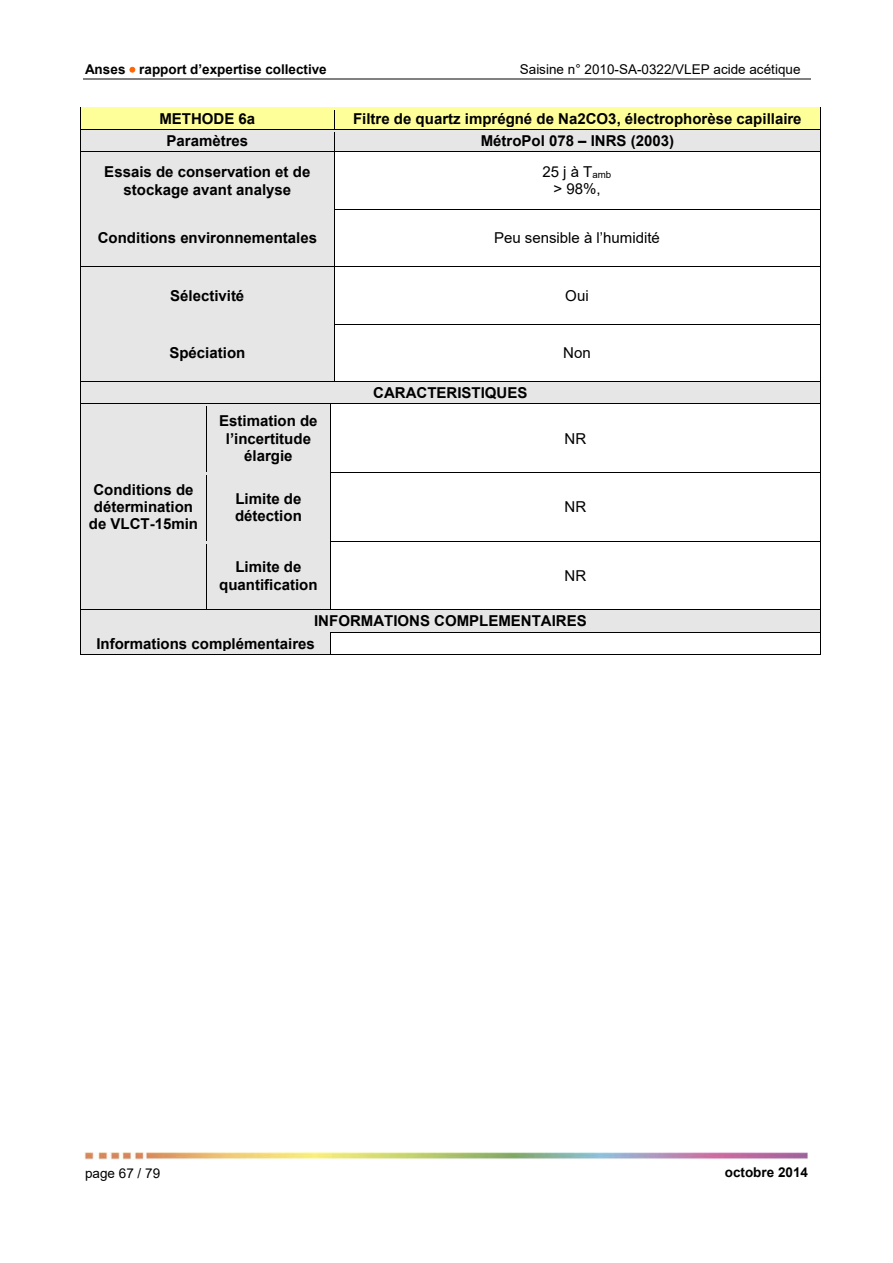
<style>
.page{position:relative;width:893px;height:1263px;background:#fff}
.page>*{position:absolute;margin:0;border:0;box-sizing:border-box;transform-origin:0 0}
.t1{font:700 15px/17.2px "Arial";color:#000;text-align:center}
.t2{font:15px/17.2px "Arial";color:#000;text-align:center}
.t3{font:13.5px "Arial";color:#000}
.t4{font:700 13.5px "Arial";color:#000}
.s1{color:#ff6500}
.s2{font-size:9.75px}
</style>
<div class="page">
<hr style="left:83px;top:78px;width:727px;height:1px;background:#808080">
<img style="left:85px;top:1152px;width:722px;height:8px">
<div style="left:81px;top:108px;width:253px;height:21px;background:#ffff9a"></div>
<div style="left:338px;top:110px;width:479px;height:17px;background:#ffff9a"></div>
<hr style="left:80px;top:107px;width:254px;height:1px;background:#000">
<hr style="left:334px;top:107px;width:486px;height:1px;background:#000">
<hr style="left:334px;top:108px;width:486px;height:2px;background:#ffff9a">
<hr style="left:334px;top:127px;width:487px;height:2px;background:#ffff9a">
<div style="left:81px;top:130px;width:253px;height:21px;background:#e6e6e6"></div>
<div style="left:338px;top:132px;width:479px;height:17px;background:#e6e6e6"></div>
<hr style="left:81px;top:129px;width:253px;height:1px;background:#000">
<hr style="left:334px;top:129px;width:486px;height:1px;background:#000">
<hr style="left:334px;top:130px;width:486px;height:2px;background:#e6e6e6">
<hr style="left:334px;top:149px;width:487px;height:2px;background:#e6e6e6">
<div style="left:81px;top:152px;width:253px;height:57px;background:#e6e6e6"></div>
<svg style="left:80px;top:108px;width:1px;height:46px"></svg>
<hr style="left:81px;top:151px;width:253px;height:1px;background:#000">
<svg style="left:334px;top:107px;width:1px;height:47px"></svg>
<hr style="left:334px;top:151px;width:486px;height:1px;background:#000">
<svg style="left:820px;top:107px;width:1px;height:47px"></svg>
<hr style="left:80px;top:154px;width:1px;height:55px;background:#000">
<hr style="left:334px;top:154px;width:1px;height:55px;background:#000">
<hr style="left:820px;top:154px;width:1px;height:55px;background:#000">
<div style="left:81px;top:210px;width:253px;height:56px;background:#e6e6e6"></div>
<hr style="left:81px;top:209px;width:253px;height:1px;background:#000">
<hr style="left:334px;top:209px;width:486px;height:1px;background:#000">
<hr style="left:80px;top:212px;width:1px;height:54px;background:#000">
<hr style="left:334px;top:212px;width:1px;height:54px;background:#000">
<hr style="left:820px;top:212px;width:1px;height:54px;background:#000">
<div style="left:81px;top:267px;width:253px;height:57px;background:#e6e6e6"></div>
<hr style="left:81px;top:266px;width:253px;height:1px;background:#000">
<hr style="left:334px;top:266px;width:486px;height:1px;background:#000">
<hr style="left:80px;top:269px;width:1px;height:55px;background:#000">
<hr style="left:334px;top:269px;width:1px;height:55px;background:#000">
<hr style="left:820px;top:269px;width:1px;height:55px;background:#000">
<div style="left:81px;top:325px;width:253px;height:56px;background:#e6e6e6"></div>
<hr style="left:81px;top:324px;width:253px;height:1px;background:#000">
<hr style="left:334px;top:324px;width:486px;height:1px;background:#000">
<hr style="left:80px;top:327px;width:1px;height:54px;background:#000">
<hr style="left:334px;top:327px;width:1px;height:54px;background:#000">
<hr style="left:820px;top:327px;width:1px;height:54px;background:#000">
<div style="left:85px;top:384px;width:731px;height:17px;background:#e6e6e6"></div>
<hr style="left:81px;top:381px;width:253px;height:1px;background:#000">
<hr style="left:81px;top:382px;width:253px;height:2px;background:#e6e6e6">
<hr style="left:334px;top:381px;width:486px;height:1px;background:#000">
<hr style="left:334px;top:382px;width:486px;height:2px;background:#e6e6e6">
<hr style="left:81px;top:401px;width:739px;height:2px;background:#e6e6e6">
<div style="left:81px;top:404px;width:125px;height:206px;background:#e6e6e6"></div>
<div style="left:207px;top:404px;width:123px;height:68px;background:#e6e6e6"></div>
<svg style="left:80px;top:381px;width:1px;height:25px"></svg>
<hr style="left:81px;top:403px;width:125px;height:1px;background:#000">
<hr style="left:207px;top:403px;width:123px;height:1px;background:#000">
<hr style="left:331px;top:403px;width:489px;height:1px;background:#000">
<svg style="left:820px;top:381px;width:1px;height:25px"></svg>
<hr style="left:80px;top:406px;width:1px;height:66px;background:#000">
<hr style="left:206px;top:406px;width:1px;height:66px;background:#000">
<hr style="left:330px;top:406px;width:1px;height:66px;background:#000">
<hr style="left:820px;top:406px;width:1px;height:66px;background:#000">
<div style="left:207px;top:473px;width:123px;height:68px;background:#e6e6e6"></div>
<hr style="left:207px;top:472px;width:123px;height:1px;background:#000">
<hr style="left:331px;top:472px;width:489px;height:1px;background:#000">
<hr style="left:80px;top:475px;width:1px;height:66px;background:#000">
<hr style="left:206px;top:475px;width:1px;height:66px;background:#000">
<hr style="left:330px;top:475px;width:1px;height:66px;background:#000">
<hr style="left:820px;top:475px;width:1px;height:66px;background:#000">
<div style="left:207px;top:542px;width:123px;height:68px;background:#e6e6e6"></div>
<hr style="left:207px;top:541px;width:123px;height:1px;background:#000">
<hr style="left:331px;top:541px;width:489px;height:1px;background:#000">
<hr style="left:80px;top:544px;width:1px;height:66px;background:#000">
<hr style="left:206px;top:544px;width:1px;height:66px;background:#000">
<hr style="left:330px;top:544px;width:1px;height:66px;background:#000">
<hr style="left:820px;top:544px;width:1px;height:66px;background:#000">
<div style="left:85px;top:612px;width:731px;height:18px;background:#e6e6e6"></div>
<hr style="left:81px;top:610px;width:126px;height:2px;background:#e6e6e6">
<hr style="left:206px;top:610px;width:124px;height:1px;background:#000">
<hr style="left:207px;top:610px;width:124px;height:2px;background:#e6e6e6">
<hr style="left:331px;top:610px;width:489px;height:2px;background:#e6e6e6">
<hr style="left:81px;top:630px;width:739px;height:2px;background:#e6e6e6">
<div style="left:81px;top:633px;width:249px;height:21px;background:#e6e6e6"></div>
<hr style="left:81px;top:632px;width:249px;height:3px;background:#e6e6e6">
<hr style="left:331px;top:632px;width:489px;height:1px;background:#000">
<svg style="left:80px;top:610px;width:1px;height:44px"></svg>
<hr style="left:80px;top:654px;width:250px;height:1px;background:#000">
<svg style="left:330px;top:632px;width:1px;height:23px"></svg>
<hr style="left:331px;top:654px;width:489px;height:1px;background:#000">
<svg style="left:820px;top:610px;width:1px;height:45px"></svg>
<p class="t4" style="left:85px;top:61px;width:243px">Anses <span class="s1">•</span> rapport d’expertise collective</p>
<p class="t3" style="left:520px;top:61px;width:282px">Saisine n° 2010-SA-0322/VLEP acide acétique</p>
<p class="t1" style="left:159px;top:110px;width:97px">METHODE 6a</p>
<p class="t1" style="left:353px;top:110px;width:450px">Filtre de quartz imprégné de Na2CO3, électrophorèse capillaire</p>
<p class="t1" style="left:166px;top:132px;width:83px">Paramètres</p>
<p class="t1" style="left:481px;top:132px;width:195px">MétroPol 078 – INRS (2003)</p>
<p class="t1" style="left:104px;top:163px;width:208px">Essais de conservation et de stockage avant analyse</p>
<p class="t2" style="left:542px;top:163px;width:70px">25 j à T<span class="s2">amb </span>&gt; 98%,</p>
<p class="t1" style="left:98px;top:230px;width:221px">Conditions environnementales</p>
<p class="t2" style="left:494px;top:229px;width:167px">Peu sensible à l’humidité</p>
<p class="t1" style="left:170px;top:287px;width:76px">Sélectivité</p>
<p class="t2" style="left:565px;top:287px;width:25px">Oui</p>
<p class="t1" style="left:169px;top:344px;width:77px">Spéciation</p>
<p class="t2" style="left:563px;top:344px;width:29px">Non</p>
<p class="t1" style="left:373px;top:384px;width:156px">CARACTERISTIQUES</p>
<p class="t1" style="left:89px;top:481px;width:111px">Conditions de détermination de VLCT-15min</p>
<p class="t1" style="left:219px;top:412px;width:100px">Estimation de l’incertitude élargie</p>
<p class="t2" style="left:564px;top:430px;width:23px">NR</p>
<p class="t1" style="left:235px;top:490px;width:68px;text-align:left">Limite de détection</p>
<p class="t2" style="left:564px;top:498px;width:23px">NR</p>
<p class="t1" style="left:219px;top:558px;width:100px">Limite de quantification</p>
<p class="t2" style="left:564px;top:567px;width:23px">NR</p>
<p class="t1" style="left:96px;top:610px;width:492px;line-height:22.2px;text-align:left;text-indent:218px">INFORMATIONS COMPLEMENTAIRES<br>Informations complémentaires</p>
<p class="t3" style="left:85px;top:1165px;width:77px">page 67 / 79</p>
<p class="t4" style="left:725px;top:1165px;width:85px">octobre 2014</p>
</div>
